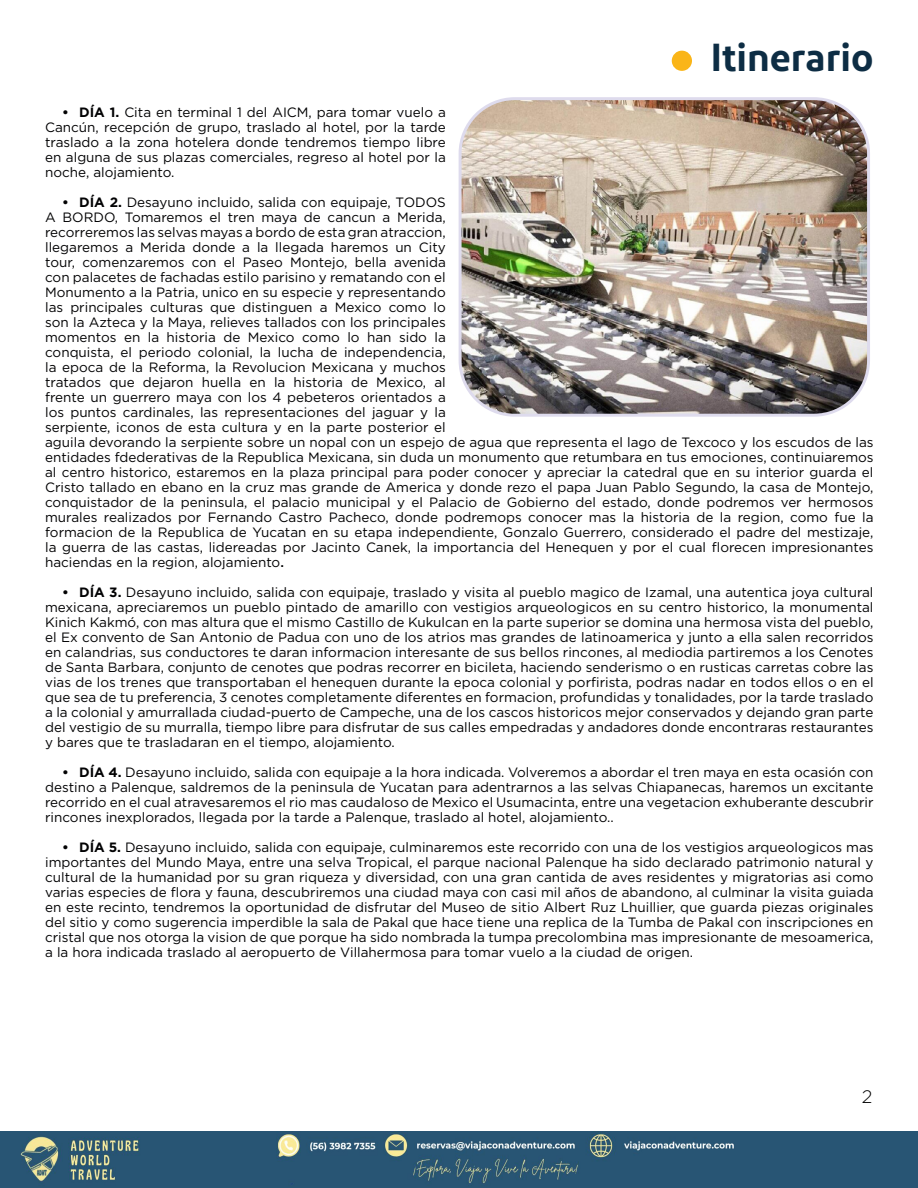
<style>
.page{position:relative;width:918px;height:1188px;background:#fff}
.page>*{position:absolute;margin:0;border:0;box-sizing:border-box;transform-origin:0 0}
.t1{font:600 39px "Diodrum Cyrillic";color:#0d2d44}
.t2{font:300 18px "Gotham Pro";color:#000}
.t3{font:13.5px/15px "Gotham Pro";color:#020203;text-align:justify}
.s1{font-weight:700}
.s2{font-weight:500}
</style>
<div class="page">
<div style="left:672px;top:51px;width:20px;height:20px;background:#fab518;border-radius:50%"></div>
<img style="left:460px;top:101px;width:406px;height:312px">
<div style="left:459px;top:97px;width:411px;height:320px;border:3px solid #dedbed;border-radius:55px"></div>
<img style="left:0;top:1131px;width:918px;height:57px">
<p class="t1" style="left:711px;top:32px;width:164px">Itinerario</p>
<p class="t3" style="left:45px;top:105px;width:402px;text-indent:17px"><span class="s1">• DÍA 1.</span> Cita en terminal 1 del AICM, para tomar vuelo a Cancún, recepción de grupo, traslado al hotel, por la tarde traslado a la zona hotelera donde tendremos tiempo libre en alguna de sus plazas comerciales, regreso al hotel por la noche, alojamiento.</p>
<p class="t3" style="left:45px;top:195px;width:830px;text-align:left;text-indent:17px"><span class="s1">• DÍA 2.</span> Desayuno incluido, salida con equipaje, TODOS<br>A BORDO, Tomaremos el tren maya de cancun a Merida,<br>recorreremos las selvas mayas a bordo de esta gran atraccion,<br>llegaremos a Merida donde a la llegada haremos un City<br>tour, comenzaremos con el Paseo Montejo, bella avenida<br>con palacetes de fachadas estilo parisino y rematando con el<br>Monumento a la Patria, unico en su especie y representando<br>las principales culturas que distinguen a Mexico como lo<br>son la Azteca y la Maya, relieves tallados con los principales<br>momentos en la historia de Mexico como lo han sido la<br>conquista, el periodo colonial, la lucha de independencia,<br>la epoca de la Reforma, la Revolucion Mexicana y muchos<br>tratados que dejaron huella en la historia de Mexico, al<br>frente un guerrero maya con los 4 pebeteros orientados a<br>los puntos cardinales, las representaciones del jaguar y la<br>serpiente, iconos de esta cultura y en la parte posterior el<br>aguila devorando la serpiente sobre un nopal con un espejo de agua que representa el lago de Texcoco y los escudos de las entidades fdederativas de la Republica Mexicana, sin duda un monumento que retumbara en tus emociones, continuiaremos al centro historico, estaremos en la plaza principal para poder conocer y apreciar la catedral que en su interior guarda el Cristo tallado en ebano en la cruz mas grande de America y donde rezo el papa Juan Pablo Segundo, la casa de Montejo, conquistador de la peninsula, el palacio municipal y el Palacio de Gobierno del estado, donde podremos ver hermosos murales realizados por Fernando Castro Pacheco, donde podremops conocer mas la historia de la region, como fue la formacion de la Republica de Yucatan en su etapa independiente, Gonzalo Guerrero, considerado el padre del mestizaje, la guerra de las castas, lidereadas por Jacinto Canek, la importancia del Henequen y por el cual florecen impresionantes haciendas en la region, alojamiento<span class="s2">.</span></p>
<p class="t3" style="left:45px;top:585px;width:830px;text-indent:17px"><span class="s1">• DÍA 3.</span> Desayuno incluido, salida con equipaje, traslado y visita al pueblo magico de Izamal, una autentica joya cultural mexicana, apreciaremos un pueblo pintado de amarillo con vestigios arqueologicos en su centro historico, la monumental Kinich Kakmó, con mas altura que el mismo Castillo de Kukulcan en la parte superior se domina una hermosa vista del pueblo, el Ex convento de San Antonio de Padua con uno de los atrios mas grandes de latinoamerica y junto a ella salen recorridos en calandrias, sus conductores te daran informacion interesante de sus bellos rincones, al mediodia partiremos a los Cenotes de Santa Barbara, conjunto de cenotes que podras recorrer en bicileta, haciendo senderismo o en rusticas carretas cobre las vias de los trenes que transportaban el henequen durante la epoca colonial y porfirista, podras nadar en todos ellos o en el que sea de tu preferencia, 3 cenotes completamente diferentes en formacion, profundidas y tonalidades, por la tarde traslado a la colonial y amurrallada ciudad-puerto de Campeche, una de los cascos historicos mejor conservados y dejando gran parte del vestigio de su murralla, tiempo libre para disfrutar de sus calles empedradas y andadores donde encontraras restaurantes y bares que te trasladaran en el tiempo, alojamiento.</p>
<p class="t3" style="left:45px;top:765px;width:830px;text-indent:17px"><span class="s1">• DÍA 4.</span> Desayuno incluido, salida con equipaje a la hora indicada. Volveremos a abordar el tren maya en esta ocasión con destino a Palenque, saldremos de la peninsula de Yucatan para adentrarnos a las selvas Chiapanecas, haremos un excitante recorrido en el cual atravesaremos el rio mas caudaloso de Mexico el Usumacinta, entre una vegetacion exhuberante descubrir rincones inexplorados, llegada por la tarde a Palenque, traslado al hotel, alojamiento..</p>
<p class="t3" style="left:45px;top:840px;width:830px;text-indent:17px"><span class="s1">• DÍA 5.</span> Desayuno incluido, salida con equipaje, culminaremos este recorrido con una de los vestigios arqueologicos mas importantes del Mundo Maya, entre una selva Tropical, el parque nacional Palenque ha sido declarado patrimonio natural y cultural de la humanidad por su gran riqueza y diversidad, con una gran cantida de aves residentes y migratorias asi como varias especies de flora y fauna, descubriremos una ciudad maya con casi mil años de abandono, al culminar la visita guiada en este recinto, tendremos la oportunidad de disfrutar del Museo de sitio Albert Ruz Lhuillier, que guarda piezas originales del sitio y como sugerencia imperdible la sala de Pakal que hace tiene una replica de la Tumba de Pakal con inscripciones en cristal que nos otorga la vision de que porque ha sido nombrada la tumpa precolombina mas impresionante de mesoamerica, a la hora indicada traslado al aeropuerto de Villahermosa para tomar vuelo a la ciudad de origen.</p>
<p class="t2" style="left:862px;top:1087px;width:12px">2</p>
</div>
